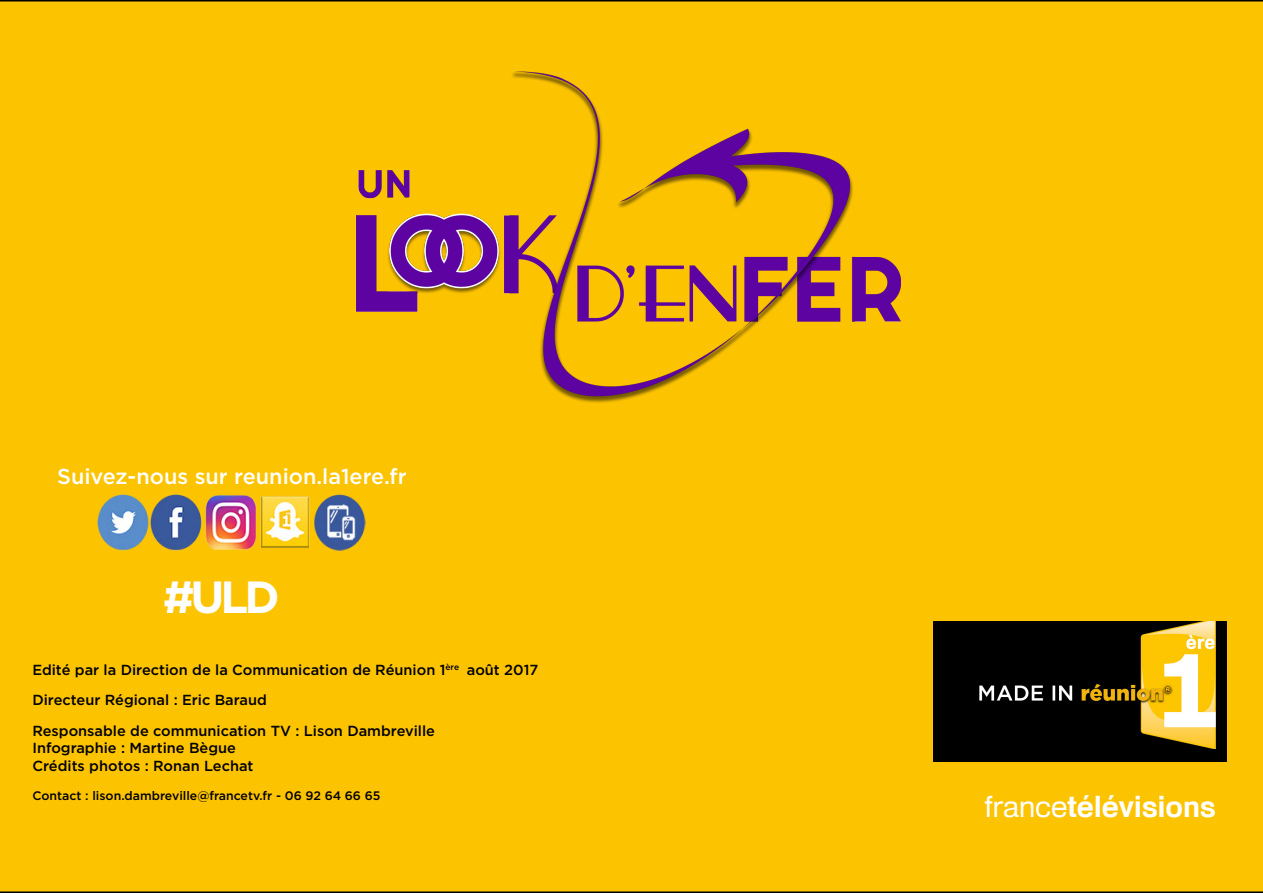
<style>
.page{position:relative;width:1263px;height:893px;background:#fcc300}
.page>*{position:absolute;margin:0;border:0;box-sizing:border-box;transform-origin:0 0}
.t1{font:700 45px "Gotham";color:#fff}
.t2{font:600 29.4px "FTV Heldustry";color:#fff}
.t3{font:500 21.6px "Gotham";color:#fff}
.t4{font:500 14.55px "Gotham";color:#000}
.t5{font:500 12.3px "Gotham";color:#000}
.s1{font-weight:400}
</style>
<div class="page">
<img style="left:95px;top:492px;width:274px;height:60px">
<img style="left:312px;top:65px;width:639px;height:356px">
<img style="left:933px;top:621px;width:294px;height:140px">
<p class="t3" style="left:57px;top:462px;width:351px">Suivez-nous sur reunion.la1ere.fr</p>
<p class="t1" style="left:163px;top:567px;width:118px">#ULD</p>
<p class="t4" style="left:32px;top:660px;width:507px">Edité par la Direction de la Communication de Réunion 1<sup>ère</sup> août 2017</p>
<p class="t4" style="left:32px;top:691px;width:236px">Directeur Régional : Eric Baraud</p>
<p class="t4" style="left:32px;top:721px;width:404px">Responsable de communication TV : Lison Dambreville</p>
<p class="t4" style="left:32px;top:738px;width:205px">Infographie : Martine Bègue</p>
<p class="t4" style="left:32px;top:756px;width:223px">Crédits photos : Ronan Lechat</p>
<p class="t5" style="left:32px;top:787px;width:350px">Contact : lison.dambreville@francetv.fr - 06 92 64 66 65</p>
<p class="t2" style="left:985px;top:788px;width:232px"><span class="s1">france</span>télévisions</p>
</div>
